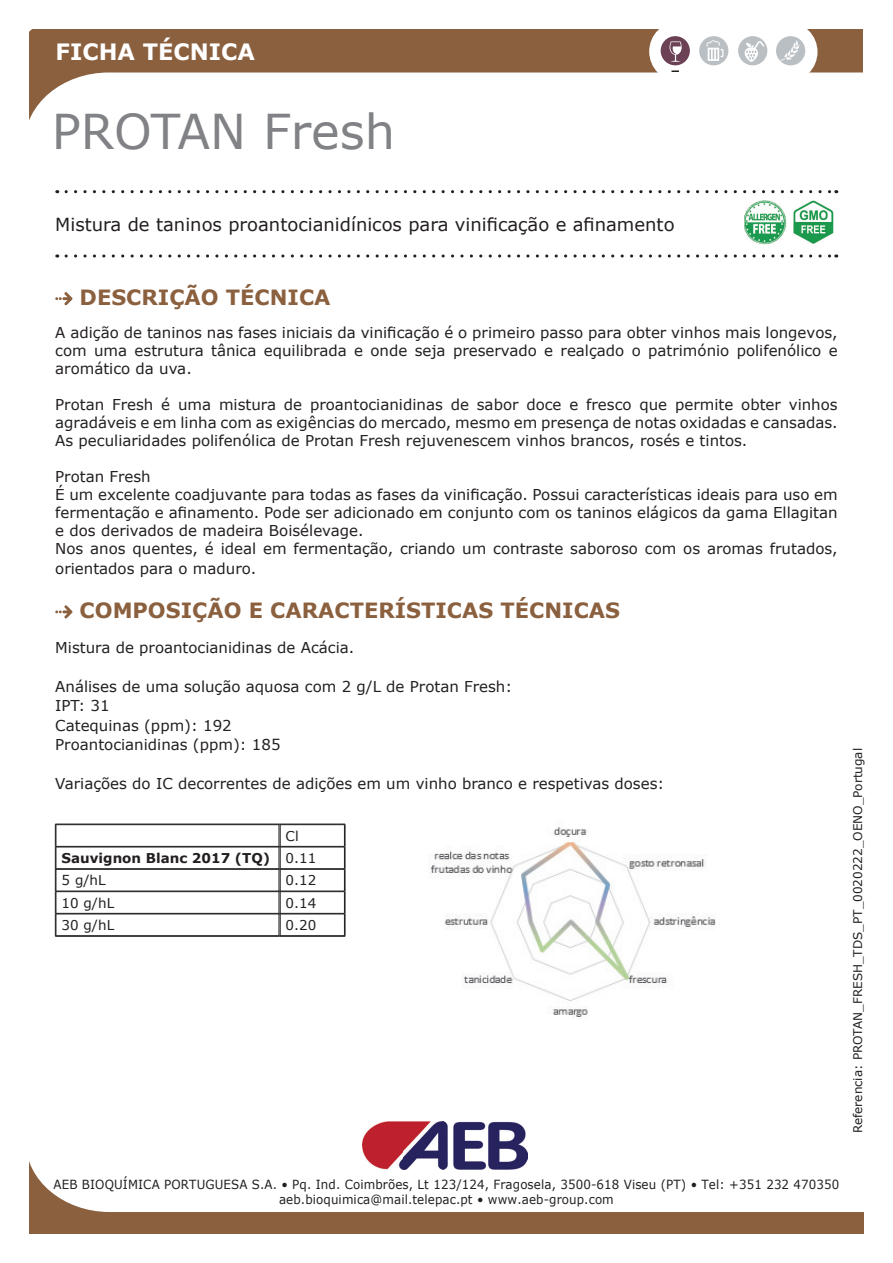
<style>
.page{position:relative;width:893px;height:1263px;background:#fff}
.page>*{position:absolute;margin:0;border:0;box-sizing:border-box;transform-origin:0 0}
.t1{font:48px "Verdana";color:#808285}
.t2{font:700 22.5px "Verdana";color:#fff}
.t3{font:700 21px "Verdana";color:#8b603e}
.t4{font:18px "Verdana";color:#231f20}
.t5{font:15px/18px "Verdana";color:#231f20;text-align:justify}
.t6{font:700 13.5px/22.4px "Verdana";color:#231f20}
.t7{font:13.5px "Verdana";color:#231f20}
.t8{font:12.6px/15.1px "Verdana";letter-spacing:.01em;color:#231f20;text-align:center;scale:.94 1}
.t9{font:12px "Verdana";color:#231f20}
.s1{font-weight:400}
</style>
<div class="page">
<svg style="left:30px;top:1164px;width:834px;height:69px"></svg>
<svg style="left:66px;top:190px;width:771px;height:3px"></svg>
<svg style="left:66px;top:254px;width:771px;height:4px"></svg>
<svg style="left:29px;top:30px;width:834px;height:91px"></svg>
<svg style="left:649px;top:21px;width:167px;height:61px"></svg>
<div style="left:650px;top:22px;width:167px;height:60px;background:#fff;border-radius:30px"></div>
<svg style="left:671px;top:70px;width:8px;height:2px"></svg>
<div style="left:776px;top:36px;width:29px;height:29px;background:#babfc3;border-radius:50%"></div>
<svg style="left:780px;top:40px;width:20px;height:21px"></svg>
<div style="left:738px;top:36px;width:29px;height:29px;background:#babfc3;border-radius:50%"></div>
<div style="left:661px;top:36px;width:29px;height:29px;background:#6c4156;border-radius:50%"></div>
<div style="left:699px;top:36px;width:29px;height:29px;background:#babfc3;border-radius:50%"></div>
<svg style="left:706px;top:40px;width:17px;height:21px"></svg>
<svg style="left:670px;top:41px;width:12px;height:21px"></svg>
<svg style="left:745px;top:41px;width:20px;height:21px"></svg>
<img style="left:363px;top:1121px;width:164px;height:48px">
<svg style="left:55px;top:292px;width:17px;height:13px"></svg>
<svg style="left:55px;top:605px;width:17px;height:13px"></svg>
<svg style="left:279px;top:825px;width:2px;height:110px"></svg>
<hr style="left:56px;top:824px;width:224px;height:1px;background:#231f20">
<hr style="left:280px;top:824px;width:64px;height:1px;background:#231f20">
<hr style="left:56px;top:846px;width:224px;height:1px;background:#231f20">
<hr style="left:56px;top:847px;width:224px;height:1px;background:#231f20">
<hr style="left:280px;top:846px;width:64px;height:1px;background:#231f20">
<hr style="left:280px;top:847px;width:64px;height:1px;background:#231f20">
<hr style="left:56px;top:868px;width:224px;height:1px;background:#231f20">
<hr style="left:56px;top:869px;width:224px;height:1px;background:#231f20">
<hr style="left:280px;top:868px;width:64px;height:1px;background:#231f20">
<hr style="left:280px;top:869px;width:64px;height:1px;background:#231f20">
<hr style="left:56px;top:891px;width:224px;height:1px;background:#231f20">
<hr style="left:280px;top:891px;width:64px;height:1px;background:#231f20">
<hr style="left:56px;top:913px;width:224px;height:1px;background:#231f20">
<hr style="left:56px;top:914px;width:224px;height:1px;background:#231f20">
<svg style="left:55px;top:824px;width:2px;height:112px"></svg>
<hr style="left:280px;top:913px;width:64px;height:1px;background:#231f20">
<hr style="left:280px;top:914px;width:64px;height:1px;background:#231f20">
<svg style="left:344px;top:824px;width:2px;height:112px"></svg>
<hr style="left:56px;top:935px;width:224px;height:1px;background:#231f20">
<hr style="left:55px;top:936px;width:225px;height:1px;background:#231f20">
<hr style="left:280px;top:935px;width:64px;height:1px;background:#231f20">
<hr style="left:280px;top:936px;width:65px;height:1px;background:#231f20">
<img style="left:744px;top:201px;width:90px;height:44px">
<img style="left:428px;top:827px;width:288px;height:190px">
<h2 class="t2" style="left:56px;top:36px;width:201px">FICHA TÉCNICA</h2>
<h1 class="t1" style="left:52px;top:99px;width:345px">PROTAN Fresh</h1>
<p class="t4" style="left:55px;top:212px;width:621px">Mistura de taninos proantocianidínicos para vinificação e afinamento</p>
<h3 class="t3" style="left:80px;top:283px;width:252px">DESCRIÇÃO TÉCNICA</h3>
<p class="t5" style="left:55px;top:324px;width:784px">A adição de taninos nas fases iniciais da vinificação é o primeiro passo para obter vinhos mais longevos, com uma estrutura tânica equilibrada e onde seja preservado e realçado o património polifenólico e aromático da uva.</p>
<p class="t5" style="left:55px;top:396px;width:784px">Protan Fresh é uma mistura de proantocianidinas de sabor doce e fresco que permite obter vinhos agradáveis e em linha com as exigências do mercado, mesmo em presença de notas oxidadas e cansadas.<br>As peculiaridades polifenólica de Protan Fresh rejuvenescem vinhos brancos, rosés e tintos.</p>
<p class="t5" style="left:55px;top:468px;width:784px;text-align:left">Protan Fresh<br>É um excelente coadjuvante para todas as fases da vinificação. Possui características ideais para uso em fermentação e afinamento. Pode ser adicionado em conjunto com os taninos elágicos da gama Ellagitan e dos derivados de madeira Boisélevage.<br>Nos anos quentes, é ideal em fermentação, criando um contraste saboroso com os aromas frutados,</p>
<p class="t5" style="left:55px;top:559px;width:202px">orientados para o maduro.</p>
<h3 class="t3" style="left:80px;top:596px;width:542px">COMPOSIÇÃO E CARACTERÍSTICAS TÉCNICAS</h3>
<p class="t5" style="left:55px;top:638px;width:301px">Mistura de proantocianidinas de Acácia.</p>
<p class="t5" style="left:55px;top:677px;width:458px;line-height:19.5px;text-align:left">Análises de uma solução aquosa com 2 g/L de Protan Fresh:<br>IPT: 31<br>Catequinas (ppm): 192<br>Proantocianidinas (ppm): 185</p>
<p class="t5" style="left:55px;top:775px;width:610px">Variações do IC decorrentes de adições em um vinho branco e respetivas doses:</p>
<p class="t6" style="left:62px;top:824px;width:256px;text-indent:224px"><span class="s1">Cl<br></span>Sauvignon Blanc 2017 (TQ) <span class="s1">0.11<br>5 g/hL</span></p>
<p class="t7" style="left:286px;top:871px;width:32px">0.12</p>
<p class="t7" style="left:62px;top:893px;width:54px">10 g/hL</p>
<p class="t7" style="left:286px;top:893px;width:32px">0.14</p>
<p class="t7" style="left:62px;top:916px;width:54px">30 g/hL</p>
<p class="t7" style="left:286px;top:916px;width:32px">0.20</p>
<p class="t9" style="left:850px;top:1133px;width:387px;rotate:-90deg">Referencia: PROTAN_FRESH_TDS_PT_0020222_OENO_Portugal</p>
<p class="t8" style="left:54px;top:1176px;width:837px">AEB BIOQUÍMICA PORTUGUESA S.A. • Pq. Ind. Coimbrões, Lt 123/124, Fragosela, 3500-618 Viseu (PT) • Tel: +351 232 470350 aeb.bioquimica@mail.telepac.pt • www.aeb-group.com</p>
</div>
